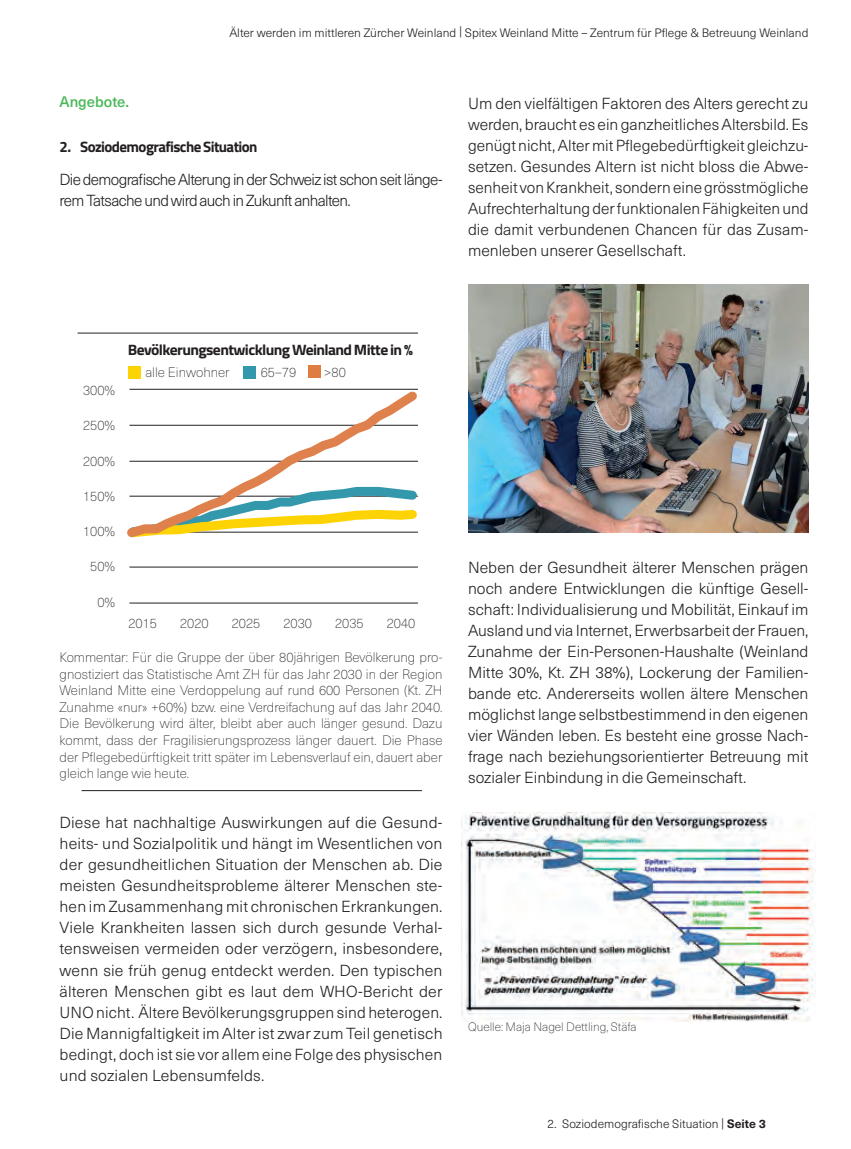
<style>
.page{position:relative;width:851px;height:1149px;background:#fff}
.page>*{position:absolute;margin:0;border:0;box-sizing:border-box;transform-origin:0 0}
.t1{font:300 15.75px/21px "Neue Haas Unica Pro";color:#231f20;text-align:justify}
.t2{font:300 15.75px/21px "Neue Haas Unica Pro";letter-spacing:-.04em;color:#231f20}
.t3{font:700 15px "Titillium";letter-spacing:-.04em;color:#231f20;scale:1.04 1}
.t4{font:700 15px "Titillium";letter-spacing:-.04em;color:#231f20}
.t5{font:500 15px "Neue Haas Unica Pro";color:#49b857}
.t6{font:100 13.5px/16.5px "Neue Haas Unica Pro";color:#231f20;text-align:justify}
.t7{font:300 12px "Neue Haas Unica Pro";color:#231f20}
.t8{font:100 12px "Neue Haas Unica Pro";color:#231f20}
.s1{font-weight:700}
</style>
<div class="page">
<img style="left:468px;top:284px;width:340px;height:248px">
<hr style="left:81px;top:790px;width:341px;height:1px;background:#231f20">
<img style="left:461px;top:812px;width:353px;height:208px">
<div style="left:308px;top:365px;width:12px;height:13px;background:#df7c42"></div>
<hr style="left:77px;top:333px;width:341px;height:1px;background:#231f20">
<div style="left:128px;top:366px;width:12px;height:12px;background:#fed304"></div>
<div style="left:243px;top:366px;width:13px;height:12px;background:#3398ac"></div>
<hr style="left:129px;top:389px;width:289px;height:1px;background:#231f20">
<hr style="left:129px;top:566px;width:289px;height:1px;background:#231f20">
<hr style="left:129px;top:602px;width:289px;height:1px;background:#231f20">
<svg style="left:127px;top:391px;width:291px;height:147px"></svg>
<p class="t7" style="left:229px;top:25px;width:580px">Älter werden im mittleren Zürcher Weinland | Spitex Weinland Mitte – Zentrum für Pflege &amp; Betreuung Weinland</p>
<p class="t5" style="left:60px;top:93px;width:71px">Angebote.</p>
<p class="t4" style="left:60px;top:135px;width:199px">2. Soziodemografische Situation</p>
<p class="t2" style="left:60px;top:169px;width:384px">Die demografische Alterung in der Schweiz ist schon seit länge&shy;rem Tatsache und wird auch in Zukunft anhalten.</p>
<p class="t1" style="left:468px;top:93px;width:342px">Um den vielfältigen Faktoren des Alters gerecht zu werden, braucht es ein ganzheitliches Altersbild. Es genügt nicht, Alter mit Pflegebedürftigkeit gleichzu&shy;setzen. Gesundes Altern ist nicht bloss die Abwe&shy;senheit von Krankheit, sondern eine grösstmögliche Aufrechterhaltung der funktionalen Fähigkeiten und die damit verbundenen Chancen für das Zusam&shy;menleben unserer Gesellschaft.</p>
<p class="t3" style="left:128px;top:338px;width:275px">Bevölkerungsentwicklung Weinland Mitte in %</p>
<p class="t6" style="left:83px;top:382px;width:34px">300%</p>
<p class="t6" style="left:83px;top:417px;width:34px">250%</p>
<p class="t6" style="left:83px;top:452px;width:34px">200%</p>
<p class="t6" style="left:83px;top:488px;width:34px">150%</p>
<p class="t6" style="left:83px;top:523px;width:34px">100%</p>
<p class="t6" style="left:90px;top:558px;width:27px">50%</p>
<p class="t6" style="left:97px;top:593px;width:19px">0%</p>
<p class="t6" style="left:145px;top:364px;width:86px">alle Einwohner</p>
<p class="t6" style="left:261px;top:364px;width:37px">65–79</p>
<p class="t6" style="left:324px;top:364px;width:23px">&gt;80</p>
<p class="t6" style="left:128px;top:615px;width:30px">2015</p>
<p class="t6" style="left:180px;top:615px;width:30px">2020</p>
<p class="t6" style="left:232px;top:615px;width:30px">2025</p>
<p class="t6" style="left:283px;top:615px;width:30px">2030</p>
<p class="t6" style="left:335px;top:615px;width:30px">2035</p>
<p class="t6" style="left:387px;top:615px;width:30px">2040</p>
<p class="t6" style="left:60px;top:649px;width:384px">Kommentar: Für die Gruppe der über 80jährigen Bevölkerung pro&shy;gnostiziert das Statistische Amt ZH für das Jahr 2030 in der Region Weinland Mitte eine Verdoppelung auf rund 600 Personen (Kt. ZH Zunahme «nur» +60%) bzw. eine Verdreifachung auf das Jahr 2040.<br>Die Bevölkerung wird älter, bleibt aber auch länger gesund. Dazu kommt, dass der Fragilisierungsprozess länger dauert. Die Phase der Pflegebedürftigkeit tritt später im Lebensverlauf ein, dauert aber gleich lange wie heute.</p>
<p class="t1" style="left:60px;top:812px;width:384px">Diese hat nachhaltige Auswirkungen auf die Gesund&shy;heits- und Sozialpolitik und hängt im Wesentlichen von der gesundheitlichen Situation der Menschen ab. Die meisten Gesundheitsprobleme älterer Menschen ste&shy;hen im Zusammenhang mit chronischen Erkrankungen.<br>Viele Krankheiten lassen sich durch gesunde Verhal&shy;tensweisen vermeiden oder verzögern, insbesondere, wenn sie früh genug entdeckt werden. Den typischen älteren Menschen gibt es laut dem WHO-Bericht der UNO nicht. Ältere Bevölkerungsgruppen sind heterogen.<br>Die Mannigfaltigkeit im Alter ist zwar zum Teil genetisch bedingt, doch ist sie vor allem eine Folge des physischen und sozialen Lebensumfelds.</p>
<p class="t1" style="left:468px;top:557px;width:342px">Neben der Gesundheit älterer Menschen prägen noch andere Entwicklungen die künftige Gesell&shy;schaft: Individualisierung und Mobilität, Einkauf im Ausland und via Internet, Erwerbsarbeit der Frauen, Zunahme der Ein-Personen-Haushalte (Weinland Mitte 30%, Kt. ZH 38%), Lockerung der Familien&shy;bande etc. Andererseits wollen ältere Menschen möglichst lange selbstbestimmend in den eigenen vier Wänden leben. Es besteht eine grosse Nach&shy;frage nach beziehungsorientierter Betreuung mit sozialer Einbindung in die Gemeinschaft.</p>
<p class="t8" style="left:468px;top:1019px;width:170px">Quelle: Maja Nagel Dettling, Stäfa</p>
<p class="t7" style="left:547px;top:1116px;width:220px">2. Soziodemografische Situation | <span class="s1">Seite 3</span></p>
</div>
